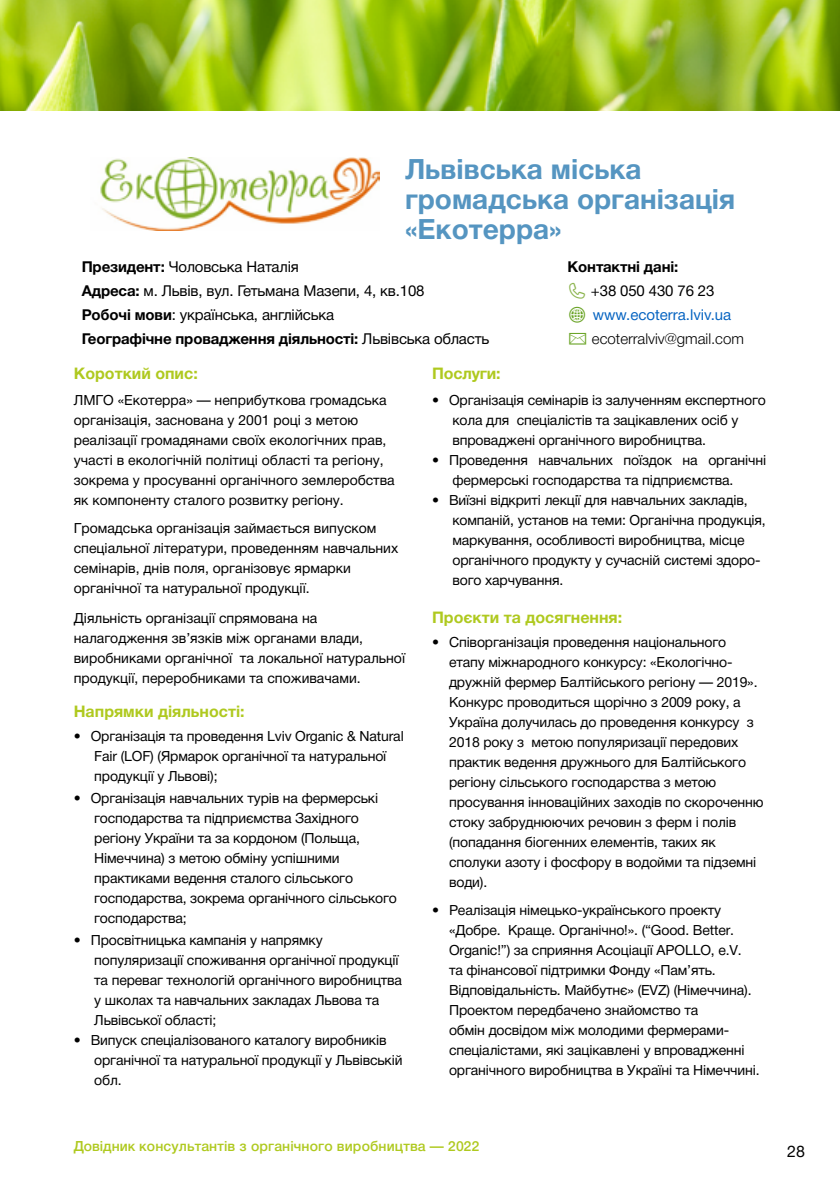
<style>
.page{position:relative;width:840px;height:1191px;background:#fff}
.page>*{position:absolute;margin:0;border:0;box-sizing:border-box;transform-origin:0 0}
.t1{font:700 28px/30px "Helvetica Neue Cyr";color:#5595c1}
.t2{font:700 16px "Helvetica Neue Cyr";color:#afc91f}
.t3{font:16px "Helvetica Neue Cyr";color:#000}
.t4{font:15px/24px "Helvetica Neue Cyr";letter-spacing:-.01em;color:#000}
.t5{font:300 15px/24px "Helvetica Neue Cyr";color:#000}
.t6{font:700 15px "Helvetica Neue Cyr";letter-spacing:-.01em;color:#000}
.t7{font:14px/20px "Helvetica Neue Cyr";letter-spacing:-.01em;color:#000}
.t8{font:500 14px "Helvetica Neue Cyr";letter-spacing:.01em;color:#afc91f}
.s1{font-weight:700}
.s2{font-weight:400;color:#0563c1}
.s3{color:#6aa426}
</style>
<div class="page">
<img style="left:0;top:0;width:839px;height:111px">
<img style="left:100px;top:158px;width:279px;height:72px">
<h1 class="t1" style="left:405px;top:154px;width:331px">Львівська міська громадська організація «Екотерра»</h1>
<p class="t4" style="left:82px;top:254px;width:409px"><span class="s1">Президент:</span> Чоловська Наталія<br><span class="s1">Адреса:</span> м. Львів, вул. Гетьмана Мазепи, 4, кв.108<br><span class="s1">Робочі мови</span>: українська, англійська<br><span class="s1">Географічне провадження діяльності:</span> Львівська область</p>
<p class="t2" style="left:74px;top:365px;width:125px">Короткий опис:</p>
<p class="t7" style="left:74px;top:390px;width:322px">ЛМГО «Екотерра» — неприбуткова громадська організація, заснована у 2001 році з метою реалізації громадянами своїх екологічних прав, участі в екологічній політиці області та регіону, зокрема у просуванні органічного землеробства як компоненту сталого розвитку регіону.</p>
<p class="t7" style="left:74px;top:518px;width:326px">Громадська організація займається випуском спеціальної літератури, проведенням навчальних семінарів, днів поля, організовує ярмарки органічної та натуральної продукції.</p>
<p class="t7" style="left:74px;top:608px;width:332px">Діяльність організації спрямована на налагодження зв’язків між органами влади, виробниками органічної та локальної натуральної продукції, переробниками та споживачами.</p>
<p class="t2" style="left:74px;top:702px;width:172px">Напрямки діяльності:</p>
<p class="t7" style="left:94px;top:726px;width:311px;text-indent:-20px">• Організація та проведення Lviv Organic &amp; Natural<br>Fair (LOF) (Ярмарок органічної та натуральної продукції у Львові);</p>
<p class="t7" style="left:94px;top:788px;width:304px;text-indent:-20px">• Організація навчальних турів на фермерські господарства та підприємства Західного регіону України та за кордоном (Польща, Німеччина) з метою обміну успішними практиками ведення сталого сільського господарства, зокрема органічного сільського господарства;</p>
<p class="t7" style="left:94px;top:930px;width:309px;text-indent:-20px">• Просвітницька кампанія у напрямку популяризації споживання органічної продукції та переваг технологій органічного виробництва у школах та навчальних закладах Львова та Львівської області;</p>
<p class="t7" style="left:94px;top:1030px;width:309px;text-indent:-20px">• Випуск спеціалізованого каталогу виробників органічної та натуральної продукції у Львівській обл.</p>
<p class="t6" style="left:567px;top:258px;width:112px">Контактні дані:</p>
<p class="t4" style="left:590px;top:278px;width:125px">+38 050 430 76 23</p>
<p class="t5" style="left:567px;top:302px;width:178px;text-indent:25px"><span class="s2">www.ecoterra.lviv.ua </span><span class="s3">✉</span> ecoterralviv@gmail.com</p>
<p class="t2" style="left:432px;top:365px;width:70px">Послуги:</p>
<p class="t7" style="left:452px;top:390px;width:315px;text-indent:-20px">• Організація семінарів із залученням експертного кола для спеціалістів та зацікавлених осіб у впроваджені органічного виробництва.</p>
<p class="t7" style="left:452px;top:450px;width:315px;text-indent:-20px">• Проведення навчальних поїздок на органічні фермерські господарства та підприємства.</p>
<p class="t7" style="left:452px;top:490px;width:315px;text-indent:-20px">• Виїзні відкриті лекції для навчальних закладів, компаній, установ на теми: Органічна продукція, маркування, особливості виробництва, місце органічного продукту у сучасній системі здоро&shy;вого харчування.</p>
<p class="t2" style="left:432px;top:609px;width:192px">Проєкти та досягнення:</p>
<p class="t7" style="left:449px;top:632px;width:316px;text-indent:-17px">• Співорганізація проведення національного етапу міжнародного конкурсу: «Екологічно&shy;дружній фермер Балтійського регіону — 2019».<br>Конкурс проводиться щорічно з 2009 року, а Україна долучилась до проведення конкурсу з 2018 року з метою популяризації передових практик ведення дружнього для Балтійського регіону сільського господарства з метою просування інноваційних заходів по скороченню стоку забруднюючих речовин з ферм і полів (попадання біогенних елементів, таких як сполуки азоту і фосфору в водойми та підземні води).</p>
<p class="t7" style="left:449px;top:900px;width:312px;text-indent:-17px">• Реалізація німецько-українського проекту «Добре. Краще. Органічно!». (“Good. Better.<br>Organic!”) за сприяння Асоціації APOLLO, e.V.<br>та фінансової підтримки Фонду «Пам’ять.<br>Відповідальність. Майбутнє» (EVZ) (Німеччина).<br>Проектом передбачено знайомство та<br>обмін досвідом між молодими фермерами&shy;спеціалістами, які зацікавлені у впровадженні органічного виробництва в Україні та Німеччині.</p>
<p class="t8" style="left:74px;top:1138px;width:407px">Довідник консультантів з органічного виробництва — 2022</p>
<p class="t3" style="left:786px;top:1142px;width:19px">28</p>
</div>
